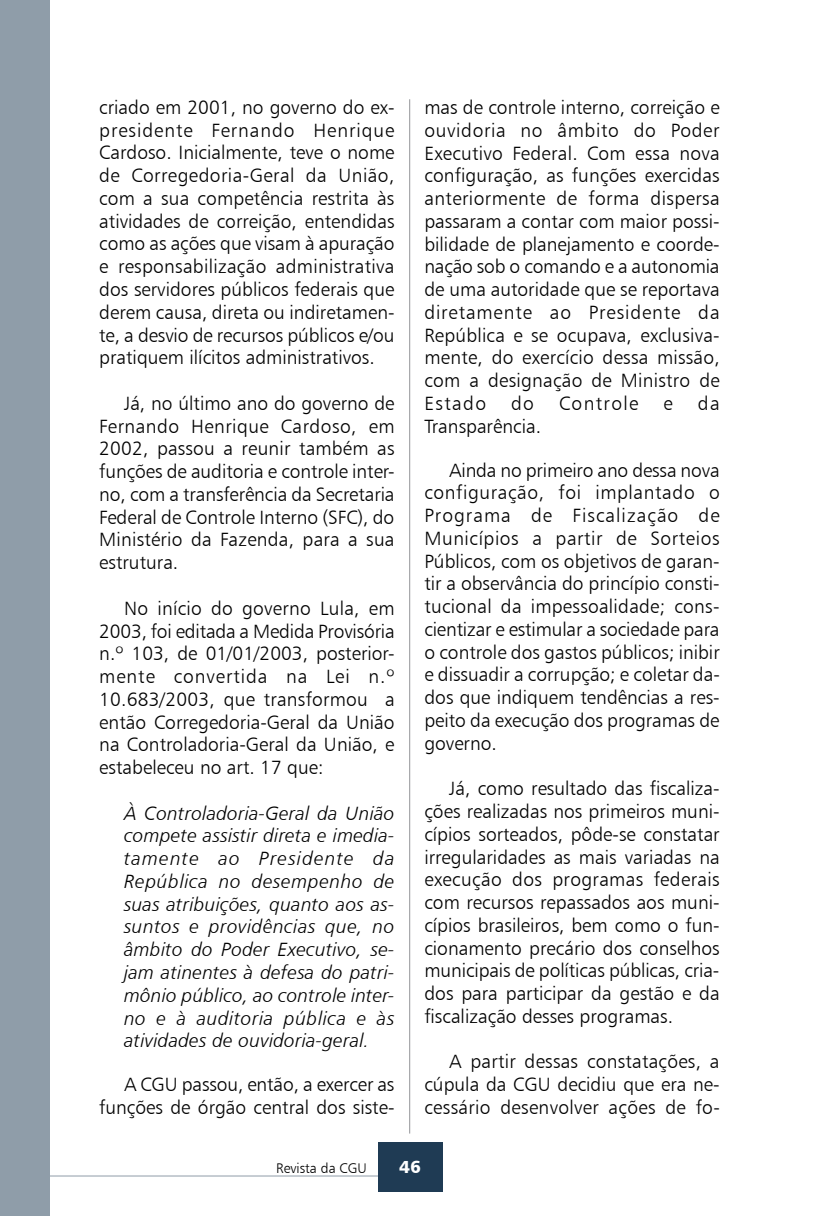
<style>
.page{position:relative;width:819px;height:1216px;background:#fff}
.page>*{position:absolute;margin:0;border:0;box-sizing:border-box;transform-origin:0 0}
.t1{font:19.25px/22.8px "Humanist 777 BT Light B";color:#000;text-align:justify}
.t2{font:19.25px/22.8px "Humanist 777 BT Light Italic B";letter-spacing:.01em;color:#000;text-align:justify}
.t3{font:19.25px "Humanist 777 BT Light B";letter-spacing:.07em;color:#000}
.t4{font:17.5px "Humanist 777 BT Black B";color:#fff}
.t5{font:14px "Humanist 777 BT Light B";color:#000}
</style>
<div class="page">
<hr style="left:409px;top:99px;width:1px;height:1034px;background:#939598">
<hr style="left:1px;top:1175px;width:380px;height:1px;background:#8f9da9">
<div style="left:378px;top:1141px;width:64px;height:50px;background:#1f3b54"></div>
<div style="left:0;top:0;width:50px;height:1215px;background:#8f9da9"></div>
<p class="t1" style="left:99px;top:95px;width:297px">criado em 2001, no governo do ex&shy;presidente Fernando Henrique Cardoso. Inicialmente, teve o nome de Corregedoria-Geral da União, com a sua competência restrita às atividades de correição, entendidas como as ações que visam à apuração e responsabilização administrativa dos servidores públicos federais que derem causa, direta ou indiretamen&shy;te, a desvio de recursos públicos e/ou pratiquem ilícitos administrativos.</p>
<p class="t1" style="left:99px;top:391px;width:297px;text-indent:25px">Já, no último ano do governo de Fernando Henrique Cardoso, em 2002, passou a reunir também as funções de auditoria e controle inter&shy;no, com a transferência da Secretaria Federal de Controle Interno (SFC), do Ministério da Fazenda, para a sua estrutura.</p>
<p class="t1" style="left:99px;top:596px;width:297px;text-indent:25px">No início do governo Lula, em 2003, foi editada a Medida Provisória n.º 103, de 01/01/2003, posterior&shy;mente convertida na Lei n.º 10.683/2003, que transformou a então Corregedoria-Geral da União na Controladoria-Geral da União, e estabeleceu no art. 17 que:</p>
<p class="t2" style="left:124px;top:801px;width:272px">À Controladoria-Geral da União compete assistir direta e imedia&shy;tamente ao Presidente da República no desempenho de suas atribuições, quanto aos as&shy;suntos e providências que, no âmbito do Poder Executivo, se&shy;jam atinentes à defesa do patri&shy;mônio público, ao controle inter&shy;no e à auditoria pública e às atividades de ouvidoria-geral.</p>
<p class="t1" style="left:99px;top:1072px;width:297px;text-align:right">A CGU passou, então, a exercer as funções de órgão central dos siste-</p>
<p class="t1" style="left:424px;top:96px;width:297px">mas de controle interno, correição e ouvidoria no âmbito do Poder Executivo Federal. Com essa nova configuração, as funções exercidas anteriormente de forma dispersa passaram a contar com maior possi&shy;bilidade de planejamento e coorde&shy;nação sob o comando e a autonomia de uma autoridade que se reportava diretamente ao Presidente da República e se ocupava, exclusiva&shy;mente, do exercício dessa missão, com a designação de Ministro de Estado</p>
<p class="t1" style="left:511px;top:391px;width:24px">do</p>
<p class="t3" style="left:559px;top:391px;width:81px">Controle</p>
<p class="t1" style="left:663px;top:391px;width:11px">e</p>
<p class="t1" style="left:697px;top:391px;width:23px">da</p>
<p class="t1" style="left:424px;top:414px;width:118px">Transparência.</p>
<p class="t1" style="left:424px;top:458px;width:297px;text-indent:25px">Ainda no primeiro ano dessa nova configuração, foi implantado o Programa de Fiscalização de Municípios a partir de Sorteios Públicos, com os objetivos de garan&shy;tir a observância do princípio consti&shy;tucional da impessoalidade; cons&shy;cientizar e estimular a sociedade para o controle dos gastos públicos; inibir e dissuadir a corrupção; e coletar da&shy;dos que indiquem tendências a res&shy;peito da execução dos programas de governo.</p>
<p class="t1" style="left:424px;top:776px;width:297px;text-indent:25px">Já, como resultado das fiscaliza&shy;ções realizadas nos primeiros muni&shy;cípios sorteados, pôde-se constatar irregularidades as mais variadas na execução dos programas federais com recursos repassados aos muni&shy;cípios brasileiros, bem como o fun&shy;cionamento precário dos conselhos municipais de políticas públicas, cria&shy;dos para participar da gestão e da fiscalização desses programas.</p>
<p class="t1" style="left:424px;top:1050px;width:297px;text-indent:25px">A partir dessas constatações, a cúpula da CGU decidiu que era ne&shy;cessário desenvolver ações de fo-</p>
<p class="t5" style="left:276px;top:1159px;width:92px">Revista da CGU</p>
<p class="t4" style="left:399px;top:1155px;width:23px">46</p>
</div>
